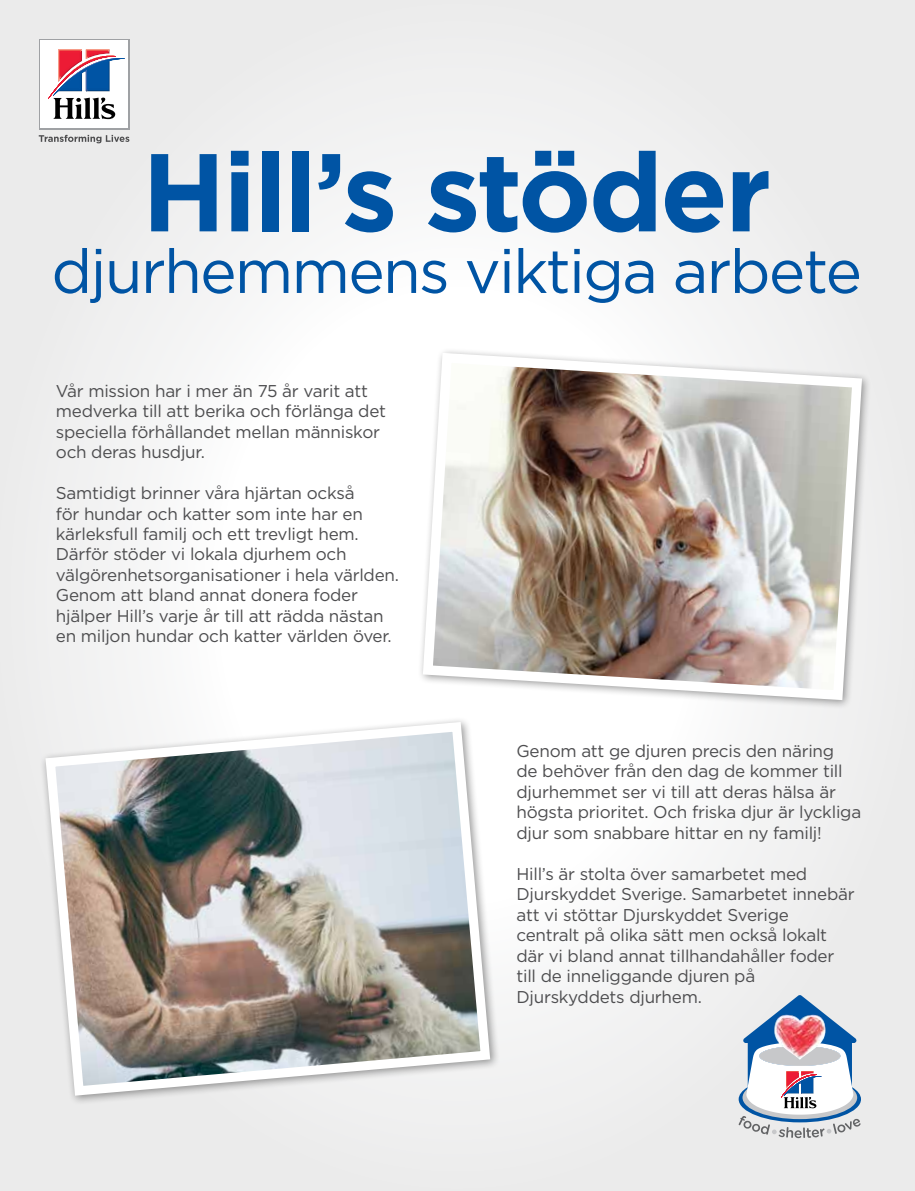
<style>
.page{position:relative;width:915px;height:1191px;background:#fff}
.page>*{position:absolute;margin:0;border:0;box-sizing:border-box;transform-origin:0 0}
.t1{font:700 110.4px "Gotham";letter-spacing:-.025em;color:#0054a4}
.t2{font:61.65px "Gotham";letter-spacing:-.03em;color:#0054a4}
.t3{font:17.1px/20.4px "Gotham";letter-spacing:-.015em;color:#4d4d4f}
</style>
<div class="page">
<hr style="left:914px;top:33px;width:1px;height:38px;background:#00b259">
<div style="left:0;top:0;width:914px;height:1191px;background:linear-gradient(to right,#f4f4f4,#f1f1f1)"></div>
<div style="left:39px;top:39px;width:90px;height:90px;background:#9fa1a4"></div>
<div style="left:40px;top:40px;width:88px;height:88px;background:#fff"></div>
<svg style="left:39px;top:135px;width:90px;height:8px"></svg>
<svg style="left:48px;top:50px;width:77px;height:69px"></svg>
<svg style="left:738px;top:994px;width:122px;height:144px"></svg>
<div style="left:417px;top:347px;width:454px;height:363px;background:#000;opacity:.4"></div>
<img style="left:417px;top:348px;width:449px;height:357px">
<div style="left:40px;top:716px;width:460px;height:389px;background:#000;opacity:.4"></div>
<img style="left:41px;top:717px;width:454px;height:383px">
<h1 class="t1" style="left:142px;top:119px;width:630px">Hill’s stöder</h1>
<h2 class="t2" style="left:51px;top:232px;width:811px">djurhemmens viktiga arbete</h2>
<p class="t3" style="left:56px;top:380px;width:331px">Vår mission har i mer än 75 år varit att medverka till att berika och förlänga det speciella förhållandet mellan människor och deras husdjur.</p>
<p class="t3" style="left:56px;top:482px;width:344px">Samtidigt brinner våra hjärtan också<br>för hundar och katter som inte har en kärleksfull familj och ett trevligt hem.<br>Därför stöder vi lokala djurhem och välgörenhetsorganisationer i hela världen.<br>Genom att bland annat donera foder hjälper Hill’s varje år till att rädda nästan en miljon hundar och katter världen över.</p>
<p class="t3" style="left:516px;top:740px;width:346px">Genom att ge djuren precis den näring<br>de behöver från den dag de kommer till djurhemmet ser vi till att deras hälsa är högsta prioritet. Och friska djur är lyckliga djur som snabbare hittar en ny familj!</p>
<p class="t3" style="left:516px;top:863px;width:339px">Hill’s är stolta över samarbetet med Djurskyddet Sverige. Samarbetet innebär att vi stöttar Djurskyddet Sverige centralt på olika sätt men också lokalt där vi bland annat tillhandahåller foder till de inneliggande djuren på Djurskyddets djurhem.</p>
</div>
